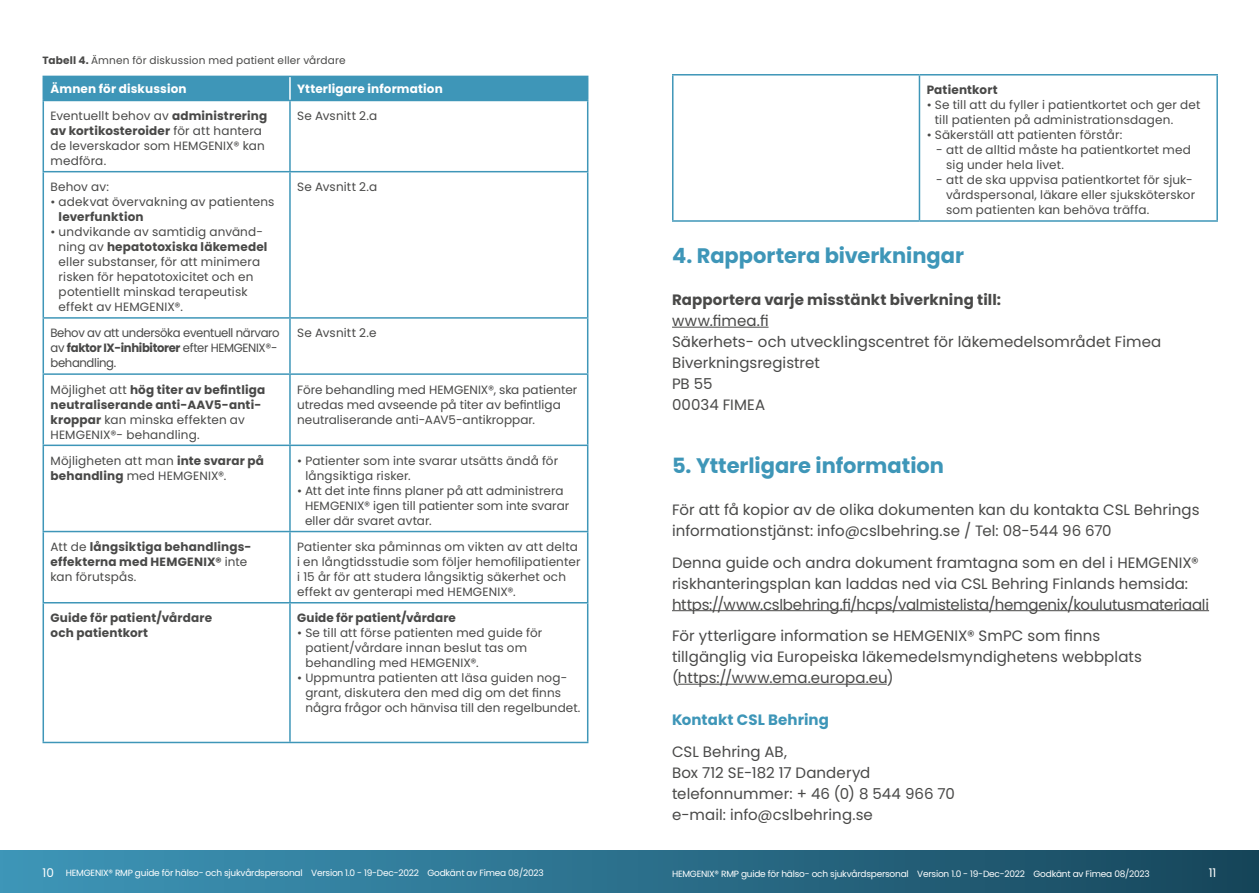
<style>
.page{position:relative;width:1259px;height:893px;background:#fff}
.page>*{position:absolute;margin:0;border:0;box-sizing:border-box;transform-origin:0 0}
.t1{font:700 21px "Poppins";letter-spacing:-.005em;color:#3e96b8}
.t2{font:15px/21px "Poppins";letter-spacing:.005em;color:#494948}
.t3{font:700 15px "Poppins";letter-spacing:.005em;color:#494948}
.t4{font:700 15px "Poppins";letter-spacing:.005em;color:#3e96b8}
.t5{font:12px/15px "Poppins";letter-spacing:.01em;color:#494948}
.t6{font:700 12px/15px "Poppins";letter-spacing:.015em;color:#494948}
.t7{font:12px/15px "Poppins";letter-spacing:-.03em;color:#494948}
.t8{font:700 12px "Poppins";letter-spacing:.015em;color:#fff}
.t9{font:12px "Poppins";color:#fff}
.t10{font:10.5px "Poppins";letter-spacing:.02em;color:#494948}
.t11{font:9px "Poppins";letter-spacing:-.025em;color:#fff}
.s1{font-weight:700}
.s2{font-weight:400}
.s3{font-size:12px}
</style>
<div class="page">
<div style="left:0;top:850px;width:1259px;height:43px;background:linear-gradient(to right,#3f97ba,#17475c)"></div>
<hr style="left:672px;top:327px;width:96px;height:1px;background:#494948">
<hr style="left:672px;top:610px;width:537px;height:1px;background:#494948">
<hr style="left:678px;top:684px;width:209px;height:1px;background:#494948">
<div style="left:43px;top:76px;width:545px;height:24px;background:#3e96b8"></div>
<hr style="left:43px;top:100px;width:247px;height:1px;background:#3e96b8">
<hr style="left:43px;top:101px;width:1px;height:70px;background:#3e96b8">
<hr style="left:290px;top:100px;width:298px;height:1px;background:#3e96b8">
<hr style="left:289px;top:101px;width:2px;height:70px;background:#3e96b8">
<hr style="left:587px;top:101px;width:1px;height:70px;background:#3e96b8">
<hr style="left:43px;top:171px;width:247px;height:1px;background:#3e96b8">
<hr style="left:43px;top:172px;width:1px;height:145px;background:#3e96b8">
<hr style="left:290px;top:171px;width:298px;height:1px;background:#3e96b8">
<hr style="left:289px;top:172px;width:2px;height:145px;background:#3e96b8">
<hr style="left:587px;top:172px;width:1px;height:145px;background:#3e96b8">
<hr style="left:43px;top:317px;width:247px;height:2px;background:#3e96b8">
<hr style="left:43px;top:319px;width:1px;height:54px;background:#3e96b8">
<hr style="left:290px;top:317px;width:298px;height:2px;background:#3e96b8">
<hr style="left:289px;top:319px;width:2px;height:54px;background:#3e96b8">
<hr style="left:587px;top:319px;width:1px;height:54px;background:#3e96b8">
<hr style="left:43px;top:373px;width:247px;height:2px;background:#3e96b8">
<hr style="left:43px;top:375px;width:1px;height:70px;background:#3e96b8">
<hr style="left:290px;top:373px;width:298px;height:2px;background:#3e96b8">
<hr style="left:289px;top:375px;width:2px;height:70px;background:#3e96b8">
<hr style="left:587px;top:375px;width:1px;height:70px;background:#3e96b8">
<hr style="left:43px;top:445px;width:247px;height:1px;background:#3e96b8">
<hr style="left:43px;top:446px;width:1px;height:85px;background:#3e96b8">
<hr style="left:290px;top:445px;width:298px;height:1px;background:#3e96b8">
<hr style="left:289px;top:446px;width:2px;height:85px;background:#3e96b8">
<hr style="left:587px;top:446px;width:1px;height:85px;background:#3e96b8">
<hr style="left:43px;top:531px;width:247px;height:1px;background:#3e96b8">
<hr style="left:43px;top:532px;width:1px;height:70px;background:#3e96b8">
<hr style="left:290px;top:531px;width:298px;height:1px;background:#3e96b8">
<hr style="left:289px;top:532px;width:2px;height:70px;background:#3e96b8">
<hr style="left:587px;top:532px;width:1px;height:70px;background:#3e96b8">
<hr style="left:43px;top:602px;width:247px;height:1px;background:#3e96b8">
<hr style="left:43px;top:603px;width:1px;height:139px;background:#3e96b8">
<hr style="left:290px;top:602px;width:298px;height:1px;background:#3e96b8">
<hr style="left:289px;top:603px;width:2px;height:139px;background:#3e96b8">
<hr style="left:587px;top:603px;width:1px;height:139px;background:#3e96b8">
<hr style="left:43px;top:742px;width:247px;height:1px;background:#3e96b8">
<hr style="left:290px;top:742px;width:298px;height:1px;background:#3e96b8">
<hr style="left:289px;top:77px;width:2px;height:23px;background:#fff">
<hr style="left:672px;top:74px;width:247px;height:2px;background:#3e96b8">
<hr style="left:672px;top:76px;width:1px;height:144px;background:#3e96b8">
<hr style="left:919px;top:74px;width:299px;height:2px;background:#3e96b8">
<hr style="left:918px;top:76px;width:2px;height:144px;background:#3e96b8">
<hr style="left:1216px;top:76px;width:2px;height:144px;background:#3e96b8">
<hr style="left:672px;top:220px;width:247px;height:2px;background:#3e96b8">
<hr style="left:919px;top:220px;width:299px;height:2px;background:#3e96b8">
<p class="t10" style="left:43px;top:54px;width:305px"><span class="s1">Tabell 4.</span> Ämnen för diskussion med patient eller vårdare</p>
<p class="t8" style="left:50px;top:82px;width:138px">Ämnen för diskussion</p>
<p class="t8" style="left:297px;top:82px;width:147px">Ytterligare information</p>
<p class="t5" style="left:50px;top:108px;width:218px">Eventuellt behov av <span class="s1">administrering av kortikosteroider</span> för att hantera de leverskador som HEMGENIX® kan medföra.</p>
<p class="t5" style="left:297px;top:108px;width:82px">Se Avsnitt 2.a</p>
<p class="t5" style="left:50px;top:179px;width:60px">Behov av:</p>
<p class="t5" style="left:50px;top:194px;width:225px">• adekvat övervakning av patientens</p>
<p class="t6" style="left:59px;top:209px;width:86px">leverfunktion</p>
<p class="t5" style="left:59px;top:224px;width:210px;text-indent:-8px">• undvikande av samtidig använd&shy;ning av <span class="s1">hepatotoxiska läkemedel </span>eller substanser, för att minimera risken för hepatotoxicitet och en -potentiellt minskad terapeutisk -effekt av HEMGENIX®.</p>
<p class="t5" style="left:297px;top:179px;width:82px">Se Avsnitt 2.a</p>
<p class="t7" style="left:50px;top:326px;width:231px">Behov av att undersöka eventuell närvaro av <span class="s1">faktor IX-inhibitorer</span> efter HEMGENIX®- behandling.</p>
<p class="t5" style="left:297px;top:326px;width:81px">Se Avsnitt 2.e</p>
<p class="t6" style="left:51px;top:382px;width:216px"><span class="s2">Möjlighet att</span> hög titer av befintliga neutraliserande anti-AAV5-anti&shy;kroppar <span class="s2">kan minska effekten av -HEMGENIX®- behandling.</span></p>
<p class="t5" style="left:297px;top:382px;width:282px">Före behandling med HEMGENIX®, ska patienter utredas med avseende på titer av befintliga neutraliserande anti-AAV5-antikroppar.</p>
<p class="t5" style="left:50px;top:453px;width:215px">Möjligheten att man <span class="s1">inte svarar på behandling</span> med HEMGENIX®.</p>
<p class="t5" style="left:305px;top:453px;width:254px;text-indent:-8px">• Patienter som inte svarar utsätts ändå för långsiktiga risker.</p>
<p class="t5" style="left:305px;top:483px;width:266px;text-indent:-8px">• Att det inte finns planer på att admini-strera<br>HEMGENIX® igen till patienter som inte svarar eller där svaret avtar.</p>
<p class="t6" style="left:51px;top:539px;width:201px"><span class="s2">Att de</span> långsiktiga behandlings&shy;effekterna med HEMGENIX® <span class="s2">inte kan förutspås.</span></p>
<p class="t5" style="left:297px;top:539px;width:285px">Patienter ska påminnas om vikten av att delta i en långtidsstudie som följer hemofilipatienter i 15 år för att studera långsiktig säkerhet och effekt av genterapi med HEMGENIX®.</p>
<p class="t6" style="left:51px;top:610px;width:163px">Guide för patient/vårdare och patientkort</p>
<p class="t6" style="left:297px;top:610px;width:160px">Guide för patient/vårdare</p>
<p class="t5" style="left:305px;top:625px;width:238px;text-indent:-8px">• Se till att förse patienten med guide för -patient/vårdare innan beslut tas om -behandling med HEMGENIX®.</p>
<p class="t5" style="left:305px;top:670px;width:277px;text-indent:-8px">• Uppmuntra patienten att läsa guiden nog&shy;grant, diskutera den med dig om det finns några frågor och hänvisa till den regelbundet.</p>
<p class="t6" style="left:926px;top:83px;width:72px">Patientkort</p>
<p class="t5" style="left:935px;top:98px;width:267px;text-indent:-8px">• Se till att du fyller i patientkortet och ger det till patienten på administrationsdagen.</p>
<p class="t5" style="left:926px;top:128px;width:197px">• Säkerställ att patienten förstår:</p>
<p class="t5" style="left:946px;top:143px;width:246px;text-indent:-10px">- att de alltid måste ha patientkortet med sig under hela livet.</p>
<p class="t5" style="left:946px;top:173px;width:251px;text-indent:-10px">- att de ska uppvisa patientkortet för sjuk&shy;vårds-personal, läkare eller sjuksköterskor som patienten kan behöva träffa.</p>
<h1 class="t1" style="left:672px;top:243px;width:293px">4. Rapportera biverkningar</h1>
<p class="t3" style="left:672px;top:291px;width:330px">Rapportera varje misstänkt biverkning till:</p>
<p class="t2" style="left:672px;top:310px;width:491px">www.fimea.fi<br>Säkerhets- och utvecklingscentret för läkemedelsområdet Fimea<br>Biverkningsregistret<br>PB 55<br>00034 FIMEA</p>
<h1 class="t1" style="left:672px;top:453px;width:273px">5. Ytterligare information</h1>
<p class="t2" style="left:672px;top:499px;width:529px">För att få kopior av de olika dokumenten kan du kontakta CSL Behrings informationstjänst: info@cslbehring.se / Tel: 08-544 96 670</p>
<p class="t2" style="left:672px;top:552px;width:538px">Denna guide och andra dokument framtagna som en del i HEMGENIX® -riskhanteringsplan kan laddas ned via CSL Behring Finlands hemsida: https://www.cslbehring.fi/hcps/valmistelista/hemgenix/koulutusmateriaali</p>
<p class="t2" style="left:672px;top:625px;width:471px">För ytterligare information se HEMGENIX® SmPC som finns tillgänglig via Europeiska läkemedelsmyndighetens webbplats (https://www.ema.europa.eu)</p>
<p class="t4" style="left:672px;top:711px;width:158px">Kontakt CSL Behring</p>
<p class="t2" style="left:672px;top:741px;width:284px">CSL Behring AB,<br>Box 712 SE-182 17 Danderyd telefonnummer: + 46 (0) 8 544 966 70 e-mail: info@cslbehring.se</p>
<p class="t11" style="left:43px;top:868px;width:503px"><span class="s3">10</span> HEMGENIX® RMP guide för hälso- och sjukvårdspersonal Version 1.0 - 19-Dec-2022 Godkänt av Fimea 08/2023</p>
<p class="t11" style="left:672px;top:869px;width:479px">HEMGENIX® RMP guide för hälso- och sjukvårdspersonal Version 1.0 - 19-Dec-2022 Godkänt av Fimea 08/2023</p>
<p class="t9" style="left:1208px;top:865px;width:9px">11</p>
</div>
